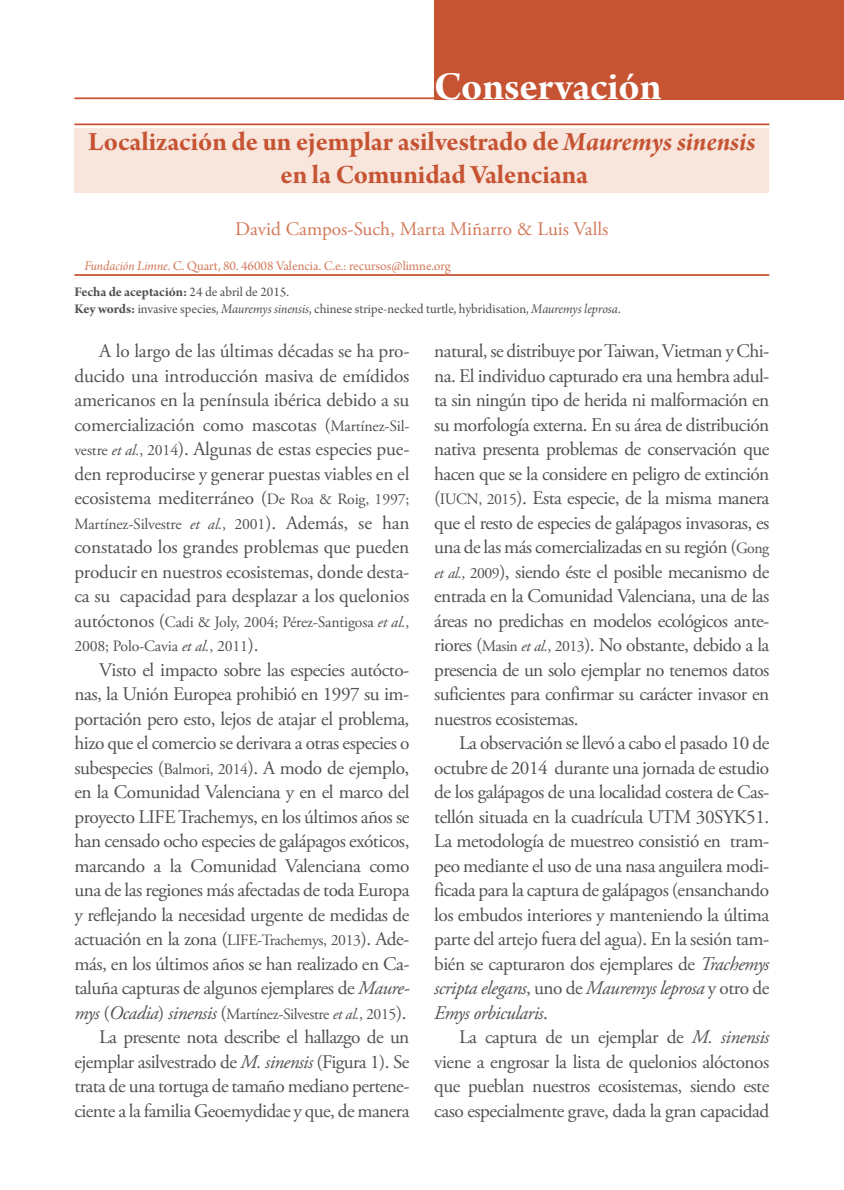
<style>
.page{position:relative;width:844px;height:1190px;background:#fff}
.page>*{position:absolute;margin:0;border:0;box-sizing:border-box;transform-origin:0 0}
.t1{font:42px "Arno Pro Bold Subhead";letter-spacing:-.005em;color:#fff}
.t2{font:28px/33.6px "Arno Pro Bold Subhead";color:#c65433}
.t3{font:19.25px/24.5px "Adobe Garamond Pro";letter-spacing:-.025em;color:#515153;text-align:justify}
.t4{font:19.25px "Adobe Garamond Pro";color:#d37858}
.t5{font:15.75px/24.5px "Adobe Garamond Pro";letter-spacing:-.01em;color:#515153}
.t6{font:14px "Arno Pro Subhead";color:#515153}
.t7{font:14px "Arno Pro Subhead";color:#d37858}
.t8{font:14px "Arno Pro Bold Subhead";color:#515153}
.s1{font-family:"Arno Pro Bold Italic Subhead"}
.s2{font-family:"Arno Pro Italic Subhead"}
.s3{font-family:"Arno Pro Subhead"}
.s4{font-family:"Arno Pro Bold Subhead"}
.s5{font-size:15.75px}
.s6{font-style:italic;font-size:15.75px}
.s7{font-style:italic}
.s8{font-size:19.25px}
.s9{font-style:italic;font-size:19.25px}
</style>
<div class="page">
<div style="left:434px;top:0;width:409px;height:99px;background:#c65433"></div>
<hr style="left:74px;top:97px;width:769px;height:2px;background:#c65433">
<div style="left:74px;top:129px;width:695px;height:64px;background:#f8e6dd"></div>
<hr style="left:74px;top:123px;width:695px;height:2px;background:#c65433">
<hr style="left:74px;top:274px;width:695px;height:2px;background:#c65433">
<h1 class="t1" style="left:434px;top:71px;width:229px">Conservación</h1>
<h2 class="t2" style="left:280px;top:127px;width:476px;text-indent:-192px">Localización de un ejemplar asilvestrado de <span class="s1">Mauremys sinensis </span>en la Comunidad Valenciana</h2>
<p class="t4" style="left:235px;top:222px;width:375px">David Campos-Such, Marta Miñarro &amp; Luis Valls</p>
<p class="t7" style="left:84px;top:260px;width:368px"><span class="s2">Fundación Limne</span>. C. Quart, 80. 46008 Valencia. C.e.: recursos@limne.org</p>
<p class="t8" style="left:74px;top:286px;width:216px">Fecha de aceptación: <span class="s3">24 de abril de 2015.</span></p>
<p class="t6" style="left:74px;top:304px;width:547px"><span class="s4">Key words:</span> invasive species, <span class="s2">Mauremys sinensis</span>, chinese stripe-necked turtle, hybridisation, <span class="s2">Mauremys leprosa</span>.</p>
<p class="t3" style="left:74px;top:340px;width:336px;text-indent:25px">A lo largo de las últimas décadas se ha pro&shy;ducido una introducción masiva de emídidos americanos en la península ibérica debido a su comercialización como mascotas (<span class="s5">Martínez-Sil&shy;vestre</span> <span class="s6">et al.</span><span class="s5">, 2014</span>). Algunas de estas especies pue&shy;den reproducirse y generar puestas viables en el ecosistema mediterráneo (<span class="s5">De Roa &amp; Roig, 1997;</span></p>
<p class="t5" style="left:74px;top:513px;width:336px">Martínez-Silvestre <span class="s7">et al.</span>, 2001<span class="s8">). Además, se han</span></p>
<p class="t3" style="left:74px;top:536px;width:336px">constatado los grandes problemas que pueden producir en nuestros ecosistemas, donde desta&shy;ca su capacidad para desplazar a los quelonios</p>
<p class="t5" style="left:74px;top:611px;width:336px"><span class="s8">autóctonos (</span>Cadi &amp; Joly, 2004; Pérez-Santigosa <span class="s7">et al.</span>,<br>2008; Polo-Cavia <span class="s7">et al.</span>, 2011<span class="s8">).</span></p>
<p class="t3" style="left:74px;top:659px;width:337px;text-indent:25px">Visto el impacto sobre las especies autócto&shy;nas, la Unión Europea prohibió en 1997 su im&shy;portación pero esto, lejos de atajar el problema, hizo que el comercio se derivara a otras especies o subespecies (<span class="s5">Balmori, 2014</span>). A modo de ejemplo, en la Comunidad Valenciana y en el marco del proyecto LIFE Trachemys, en los últimos años se han censado ocho especies de galápagos exóticos, marcando a la Comunidad Valenciana como una de las regiones más afectadas de toda Europa y reflejando la necesidad urgente de medidas de actuación en la zona (<span class="s5">LIFE-Trachemys, 2013</span>). Ade&shy;más, en los últimos años se han realizado en Ca&shy;taluña capturas de algunos ejemplares de <span class="s7">Maure-</span></p>
<p class="t5" style="left:74px;top:1003px;width:333px"><span class="s9">mys</span> <span class="s8">(</span><span class="s9">Ocadia</span><span class="s8">)</span> <span class="s9">sinensis</span> <span class="s8">(</span>Martínez-Silvestre <span class="s7">et al.</span>, 2015<span class="s8">).</span></p>
<p class="t3" style="left:74px;top:1026px;width:337px;text-indent:25px">La presente nota describe el hallazgo de un ejemplar asilvestrado de <span class="s7">M. sinensis</span> (Figura 1). Se trata de una tortuga de tamaño mediano pertene&shy;ciente a la familia Geoemydidae y que, de manera</p>
<p class="t3" style="left:434px;top:340px;width:337px">natural, se distribuye por Taiwan, Vietman y Chi&shy;na. El individuo capturado era una hembra adul&shy;ta sin ningún tipo de herida ni malformación en su morfología externa. En su área de distribución nativa presenta problemas de conservación que hacen que se la considere en peligro de extinción (<span class="s5">IUCN, 2015</span>). Esta especie, de la misma manera que el resto de especies de galápagos invasoras, es una de las más comercializadas en su región (<span class="s5">Gong </span><span class="s6">et al.</span><span class="s5">, 2009</span>), siendo éste el posible mecanismo de entrada en la Comunidad Valenciana, una de las áreas no predichas en modelos ecológicos ante&shy;riores (<span class="s5">Masin</span> <span class="s6">et al.</span><span class="s5">, 2013</span>). No obstante, debido a la presencia de un solo ejemplar no tenemos datos suficientes para confirmar su carácter invasor en nuestros ecosistemas.</p>
<p class="t3" style="left:434px;top:732px;width:337px;text-indent:25px">La observación se llevó a cabo el pasado 10 de octubre de 2014 durante una jornada de estudio de los galápagos de una localidad costera de Cas&shy;tellón situada en la cuadrícula UTM 30SYK51.<br>La metodología de muestreo consistió en tram&shy;peo mediante el uso de una nasa anguilera modi&shy;ficada para la captura de galápagos (ensanchando los embudos interiores y manteniendo la última parte del artejo fuera del agua). En la sesión tam&shy;bién se capturaron dos ejemplares de <span class="s7">Trachemys scripta elegans</span>, uno de <span class="s7">Mauremys leprosa</span> y otro de <span class="s7">Emys orbicularis</span>.</p>
<p class="t3" style="left:434px;top:1026px;width:336px;text-indent:25px">La captura de un ejemplar de <span class="s7">M. sinensis </span>viene a engrosar la lista de quelonios alóctonos que pueblan nuestros ecosistemas, siendo este caso especialmente grave, dada la gran capacidad</p>
</div>
